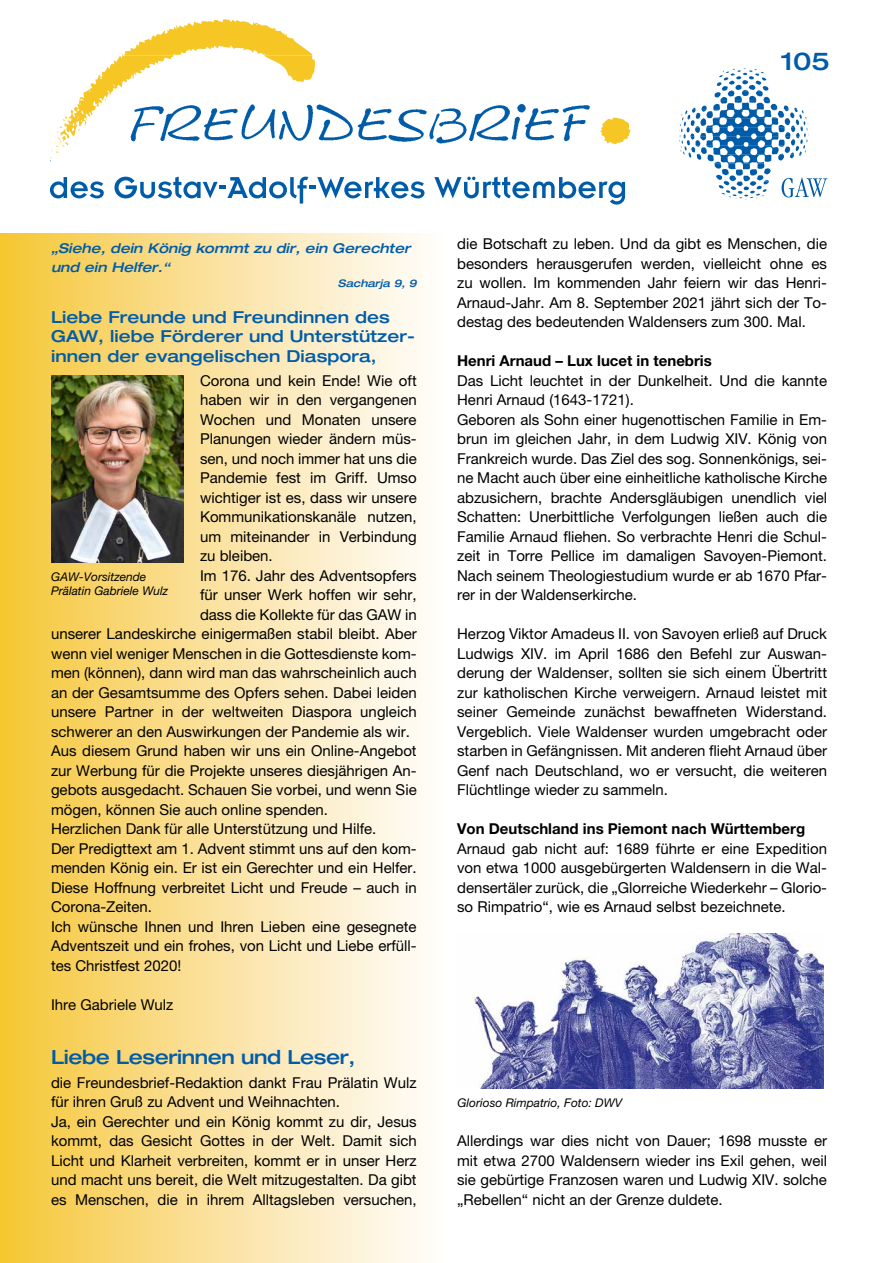
<style>
.page{position:relative;width:893px;height:1263px;background:#fff}
.page>*{position:absolute;margin:0;border:0;box-sizing:border-box;transform-origin:0 0}
.t1{font:500 expanded 24.75px "Helvetica Neue";color:#005ca9}
.t2{font:500 expanded 19.5px "Helvetica Neue";letter-spacing:-.02em;color:#005ca9}
.t3{font:500 expanded 16.5px/19.5px "Helvetica Neue";letter-spacing:.005em;color:#005ca9}
.t4{font:15px/19.5px "Helvetica Neue";color:#000;text-align:justify}
.t5{font:700 15px "Helvetica Neue";color:#000}
.t6{font:italic 500 expanded 13.5px/19.5px "Helvetica Neue";color:#005ca9}
.t7{font:italic 12px/13.5px "Helvetica Neue";color:#000}
.t8{font:italic 500 expanded 10.5px "Helvetica Neue";color:#005ca9}
</style>
<div class="page">
<div style="left:0;top:233px;width:446px;height:1030px;background:linear-gradient(to right,#f6c73a,#fffeff)"></div>
<img style="left:49px;top:68px;width:779px;height:132px">
<svg style="left:679px;top:69px;width:148px;height:130px"></svg>
<svg style="left:50px;top:19px;width:266px;height:140px"></svg>
<svg style="left:600px;top:117px;width:31px;height:28px"></svg>
<svg style="left:50px;top:177px;width:54px;height:21px"></svg>
<svg style="left:114px;top:177px;width:310px;height:27px"></svg>
<svg style="left:434px;top:177px;width:191px;height:28px"></svg>
<img style="left:51px;top:375px;width:132px;height:187px">
<img style="left:473px;top:934px;width:351px;height:154px">
<h1 class="t1" style="left:781px;top:45px;width:51px">105</h1>
<p class="t6" style="left:51px;top:238px;width:361px">„Siehe, dein König kommt zu dir, ein Gerechter und ein Helfer.“</p>
<p class="t8" style="left:338px;top:277px;width:80px">Sacharja 9, 9</p>
<p class="t3" style="left:51px;top:306px;width:366px">Liebe Freunde und Freundinnen des<br>GAW, liebe Förderer und Unterstützer&shy;innen der evangelischen Diaspora,</p>
<p class="t4" style="left:200px;top:370px;width:218px">Corona und kein Ende! Wie oft</p>
<p class="t4" style="left:200px;top:390px;width:218px">haben wir in den vergangenen</p>
<p class="t4" style="left:200px;top:409px;width:218px">Wochen und Monaten unsere</p>
<p class="t4" style="left:200px;top:429px;width:218px">Planungen wieder ändern müs-</p>
<p class="t4" style="left:200px;top:448px;width:218px">sen, und noch immer hat uns die</p>
<p class="t4" style="left:200px;top:468px;width:218px">Pandemie fest im Griff. Umso</p>
<p class="t4" style="left:200px;top:487px;width:218px">wichtiger ist es, dass wir unsere</p>
<p class="t4" style="left:200px;top:507px;width:218px">Kommunikationskanäle nutzen,</p>
<p class="t4" style="left:200px;top:526px;width:218px">um miteinander in Verbindung</p>
<p class="t4" style="left:200px;top:546px;width:74px">zu bleiben.</p>
<p class="t4" style="left:200px;top:565px;width:218px">Im 176. Jahr des Adventsopfers</p>
<p class="t4" style="left:200px;top:585px;width:218px">für unser Werk hoffen wir sehr,</p>
<p class="t4" style="left:200px;top:604px;width:218px">dass die Kollekte für das GAW in</p>
<p class="t4" style="left:51px;top:624px;width:367px">unserer Landeskirche einigermaßen stabil bleibt. Aber</p>
<p class="t4" style="left:51px;top:643px;width:367px">wenn viel weniger Menschen in die Gottesdienste kom-</p>
<p class="t4" style="left:51px;top:663px;width:367px">men (können), dann wird man das wahrscheinlich auch</p>
<p class="t4" style="left:51px;top:682px;width:367px">an der Gesamtsumme des Opfers sehen. Dabei leiden</p>
<p class="t4" style="left:51px;top:702px;width:367px">unsere Partner in der weltweiten Diaspora ungleich</p>
<p class="t4" style="left:51px;top:721px;width:360px">schwerer an den Auswirkungen der Pandemie als wir.</p>
<p class="t4" style="left:51px;top:741px;width:367px">Aus diesem Grund haben wir uns ein Online-Angebot</p>
<p class="t4" style="left:51px;top:760px;width:367px">zur Werbung für die Projekte unseres diesjährigen An-</p>
<p class="t4" style="left:51px;top:780px;width:367px">gebots ausgedacht. Schauen Sie vorbei, und wenn Sie</p>
<p class="t4" style="left:51px;top:799px;width:279px">mögen, können Sie auch online spenden.</p>
<p class="t4" style="left:51px;top:819px;width:327px">Herzlichen Dank für alle Unterstützung und Hilfe.</p>
<p class="t4" style="left:51px;top:838px;width:367px">Der Predigttext am 1. Advent stimmt uns auf den kom-</p>
<p class="t4" style="left:51px;top:858px;width:367px">menden König ein. Er ist ein Gerechter und ein Helfer.</p>
<p class="t4" style="left:51px;top:877px;width:367px">Diese Hoffnung verbreitet Licht und Freude – auch in</p>
<p class="t4" style="left:51px;top:897px;width:103px">Corona-Zeiten.</p>
<p class="t4" style="left:51px;top:916px;width:367px">Ich wünsche Ihnen und Ihren Lieben eine gesegnete</p>
<p class="t4" style="left:51px;top:936px;width:367px">Adventszeit und ein frohes, von Licht und Liebe erfüll-</p>
<p class="t4" style="left:51px;top:955px;width:132px">tes Christfest 2020!</p>
<p class="t4" style="left:51px;top:994px;width:124px">Ihre Gabriele Wulz</p>
<h2 class="t2" style="left:51px;top:1044px;width:306px">Liebe Leserinnen und Leser,</h2>
<p class="t4" style="left:51px;top:1072px;width:367px;text-align:left">die Freundesbrief-Redaktion dankt Frau Prälatin Wulz für ihren Gruß zu Advent und Weihnachten.<br>Ja, ein Gerechter und ein König kommt zu dir, Jesus kommt, das Gesicht Gottes in der Welt. Damit sich Licht und Klarheit verbreiten, kommt er in unser Herz und macht uns bereit, die Welt mitzugestalten. Da gibt es Menschen, die in ihrem Alltagsleben versuchen,</p>
<p class="t7" style="left:51px;top:570px;width:119px">GAW-Vorsitzende<br>Prälatin Gabriele Wulz</p>
<p class="t4" style="left:457px;top:234px;width:371px">die Botschaft zu leben. Und da gibt es Menschen, die besonders herausgerufen werden, vielleicht ohne es zu wollen. Im kommenden Jahr feiern wir das Henri-Arnaud-Jahr. Am 8. September 2021 jährt sich der To&shy;destag des bedeutenden Waldensers zum 300. Mal.</p>
<p class="t5" style="left:457px;top:351px;width:256px">Henri Arnaud – Lux lucet in tenebris</p>
<p class="t4" style="left:457px;top:370px;width:371px;text-align:left">Das Licht leuchtet in der Dunkelheit. Und die kannte Henri Arnaud (1643-1721).<br>Geboren als Sohn einer hugenottischen Familie in Em&shy;brun im gleichen Jahr, in dem Ludwig XIV. König von Frankreich wurde. Das Ziel des sog. Sonnenkönigs, sei&shy;ne Macht auch über eine einheitliche katholische Kirche abzusichern, brachte Andersgläubigen unendlich viel Schatten: Unerbittliche Verfolgungen ließen auch die Familie Arnaud fliehen. So verbrachte Henri die Schul&shy;zeit in Torre Pellice im damaligen Savoyen-Piemont.<br>Nach seinem Theologiestudium wurde er ab 1670 Pfar&shy;rer in der Waldenserkirche.</p>
<p class="t4" style="left:457px;top:624px;width:371px">Herzog Viktor Amadeus II. von Savoyen erließ auf Druck Ludwigs XIV. im April 1686 den Befehl zur Auswan&shy;derung der Waldenser, sollten sie sich einem Übertritt zur katholischen Kirche verweigern. Arnaud leistet mit seiner Gemeinde zunächst bewaffneten Widerstand.<br>Vergeblich. Viele Waldenser wurden umgebracht oder starben in Gefängnissen. Mit anderen flieht Arnaud über Genf nach Deutschland, wo er versucht, die weiteren Flüchtlinge wieder zu sammeln.</p>
<p class="t5" style="left:457px;top:819px;width:350px">Von Deutschland ins Piemont nach Württemberg</p>
<p class="t4" style="left:457px;top:838px;width:371px">Arnaud gab nicht auf: 1689 führte er eine Expedition von etwa 1000 ausgebürgerten Waldensern in die Wal&shy;densertäler zurück, die „Glorreiche Wiederkehr – Glorio&shy;so Rimpatrio“, wie es Arnaud selbst bezeichnete.</p>
<p class="t7" style="left:457px;top:1095px;width:166px">Glorioso Rimpatrio, Foto: DWV</p>
<p class="t4" style="left:457px;top:1131px;width:371px">Allerdings war dies nicht von Dauer; 1698 musste er mit etwa 2700 Waldensern wieder ins Exil gehen, weil sie gebürtige Franzosen waren und Ludwig XIV. solche „Rebellen“ nicht an der Grenze duldete.</p>
</div>
